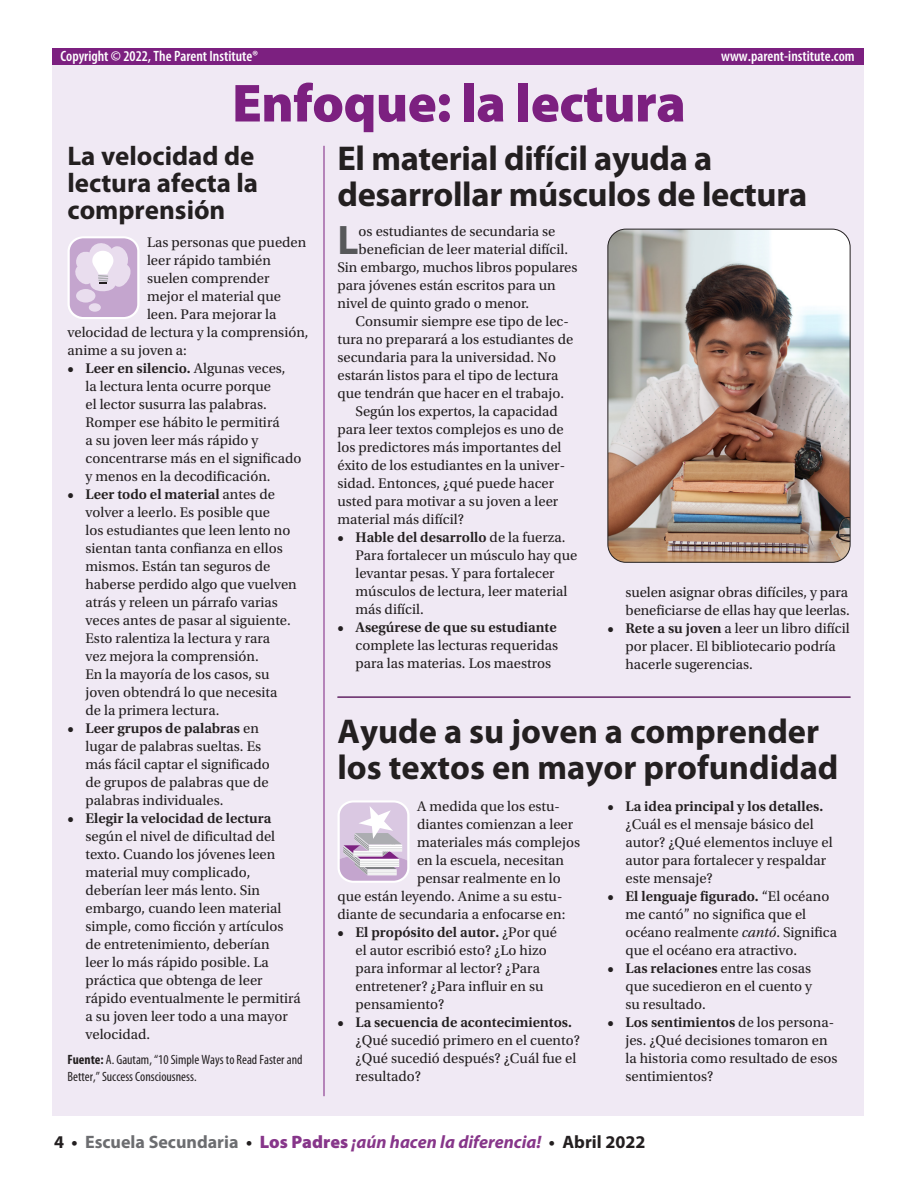
<style>
.page{position:relative;width:918px;height:1188px;background:#fff}
.page>*{position:absolute;margin:0;border:0;box-sizing:border-box;transform-origin:0 0}
.t1{font:900 54px "Myriad Pro";letter-spacing:-.01em;color:#7c2080}
.t2{font:700 41.4px "Myriad Pro";color:#57585a}
.t3{font:700 34.5px/36px "Myriad Pro";letter-spacing:-.01em;color:#231f20}
.t4{font:700 27px/27px "Myriad Pro";color:#231f20}
.t5{font:italic 700 18px "Myriad Pro";color:#87368a}
.t6{font:600 condensed 15px "Myriad Pro";color:#fff}
.t7{font:14.7px/18px "Utopia Std";color:#231f20}
.t8{font:600 14.7px "Utopia Std";color:#231f20}
.t9{font:condensed 13.5px/16.5px "Myriad Pro";color:#231f20}
.s1{font-weight:600}
.s2{font-weight:700}
.s3{font-style:italic}
.s4{font-style:normal;color:#231f20}
.s5{font-style:normal;color:#6c6d70}
.s6{font-weight:900;font-style:normal}
</style>
<div class="page">
<div style="left:53px;top:64px;width:811px;height:1052px;background:#f0e9f4"></div>
<hr style="left:338px;top:697px;width:512px;height:1px;background:#7c2080">
<hr style="left:324px;top:146px;width:1px;height:950px;background:#7c2080">
<svg style="left:68px;top:236px;width:72px;height:83px"></svg>
<svg style="left:338px;top:800px;width:72px;height:83px"></svg>
<div style="left:53px;top:49px;width:811px;height:16px;background:#7c2080"></div>
<img style="left:608px;top:229px;width:242px;height:333px">
<div style="left:608px;top:229px;width:242px;height:334px;border:1px solid #231f20;border-radius:18px"></div>
<p class="t6" style="left:60px;top:46px;width:199px">Copyright © 2022, The Parent Institute®</p>
<p class="t6" style="left:721px;top:46px;width:135px">www.parent-institute.com</p>
<h1 class="t1" style="left:232px;top:67px;width:455px">Enfoque: la lectura</h1>
<h3 class="t4" style="left:68px;top:141px;width:192px">La velocidad de lectura afecta la comprensión</h3>
<h3 class="t3" style="left:338px;top:139px;width:471px">El material difícil ayuda a desarrollar músculos de lectura</h3>
<p class="t7" style="left:147px;top:233px;width:161px">Las personas que pueden</p>
<p class="t7" style="left:147px;top:251px;width:126px">leer rápido también</p>
<p class="t7" style="left:147px;top:269px;width:124px">suelen comprender</p>
<p class="t7" style="left:147px;top:287px;width:136px">mejor el material que</p>
<p class="t7" style="left:147px;top:305px;width:131px">leen. Para mejorar la</p>
<p class="t7" style="left:68px;top:323px;width:243px">velocidad de lectura y la comprensión,</p>
<p class="t7" style="left:68px;top:341px;width:121px">anime a su joven a:</p>
<p class="t7" style="left:86px;top:359px;width:217px;text-indent:-18px"><span class="s1">• Leer en silencio.</span> Algunas veces,<br>la lectura lenta ocurre porque<br>el lector susurra las palabras.<br>Romper ese hábito le permitirá<br>a su joven leer más rápido y concentrarse más en el significado y menos en la decodificación.</p>
<p class="t7" style="left:86px;top:485px;width:213px;text-indent:-18px"><span class="s1">• Leer todo el material</span> antes de volver a leerlo. Es posible que<br>los estudiantes que leen lento no sientan tanta confianza en ellos mismos. Están tan seguros de haberse perdido algo que vuelven atrás y releen un párrafo varias veces antes de pasar al siguiente.<br>Esto ralentiza la lectura y rara<br>vez mejora la comprensión.<br>En la mayoría de los casos, su joven obtendrá lo que necesita<br>de la primera lectura.</p>
<p class="t7" style="left:86px;top:719px;width:186px;text-indent:-18px"><span class="s1">• Leer grupos de palabras</span> en lugar de palabras sueltas. Es más fácil captar el significado de grupos de palabras que de palabras individuales.</p>
<p class="t8" style="left:68px;top:810px;width:205px">• Elegir la velocidad de lectura</p>
<p class="t7" style="left:86px;top:827px;width:217px">según el nivel de dificultad del texto. Cuando los jóvenes leen material muy complicado, deberían leer más lento. Sin embargo, cuando leen material simple, como ficción y artículos de entretenimiento, deberían<br>leer lo más rápido posible. La práctica que obtenga de leer rápido eventualmente le permitirá a su joven leer todo a una mayor velocidad.</p>
<p class="t9" style="left:68px;top:1052px;width:237px"><span class="s2">Fuente:</span> A. Gautam, “10 Simple Ways to Read Faster and<br>Better,” Success Consciousness.</p>
<h2 class="t2" style="left:338px;top:214px;width:23px">L</h2>
<p class="t7" style="left:359px;top:223px;width:198px">os estudiantes de secundaria se</p>
<p class="t7" style="left:359px;top:241px;width:211px">benefician de leer material difícil.</p>
<p class="t7" style="left:338px;top:259px;width:242px">Sin embargo, muchos libros populares</p>
<p class="t7" style="left:338px;top:277px;width:220px">para jóvenes están escritos para un</p>
<p class="t7" style="left:338px;top:295px;width:193px">nivel de quinto grado o menor.</p>
<p class="t7" style="left:355px;top:313px;width:215px">Consumir siempre ese tipo de lec-</p>
<p class="t7" style="left:338px;top:331px;width:237px">tura no preparará a los estudiantes de</p>
<p class="t7" style="left:338px;top:349px;width:220px">secundaria para la universidad. No</p>
<p class="t7" style="left:338px;top:367px;width:223px">estarán listos para el tipo de lectura</p>
<p class="t7" style="left:338px;top:385px;width:228px">que tendrán que hacer en el trabajo.</p>
<p class="t7" style="left:355px;top:403px;width:204px">Según los expertos, la capacidad</p>
<p class="t7" style="left:338px;top:421px;width:228px">para leer textos complejos es uno de</p>
<p class="t7" style="left:338px;top:439px;width:225px">los predictores más importantes del</p>
<p class="t7" style="left:338px;top:457px;width:229px">éxito de los estudiantes en la univer-</p>
<p class="t7" style="left:338px;top:475px;width:218px">sidad. Entonces, ¿qué puede hacer</p>
<p class="t7" style="left:338px;top:493px;width:222px">usted para motivar a su joven a leer</p>
<p class="t7" style="left:338px;top:511px;width:128px">material más difícil?</p>
<p class="t7" style="left:356px;top:529px;width:223px;text-indent:-18px"><span class="s1">• Hable del desarrollo</span> de la fuerza.<br>Para fortalecer un músculo hay que levantar pesas. Y para fortalecer músculos de lectura, leer material más difícil.</p>
<p class="t8" style="left:338px;top:619px;width:221px">• Asegúrese de que su estudiante</p>
<p class="t7" style="left:356px;top:637px;width:204px">complete las lecturas requeridas para las materias. Los maestros</p>
<p class="t7" style="left:625px;top:583px;width:226px">suelen asignar obras difíciles, y para beneficiarse de ellas hay que leerlas.</p>
<p class="t7" style="left:626px;top:619px;width:226px;text-indent:-18px"><span class="s1">• Rete a su joven</span> a leer un libro difícil por placer. El bibliotecario podría hacerle sugerencias.</p>
<h3 class="t3" style="left:338px;top:712px;width:503px">Ayude a su joven a comprender los textos en mayor profundidad</h3>
<p class="t7" style="left:417px;top:797px;width:144px">A medida que los estu-</p>
<p class="t7" style="left:417px;top:815px;width:158px">diantes comienzan a leer</p>
<p class="t7" style="left:417px;top:833px;width:165px">materiales más complejos</p>
<p class="t7" style="left:417px;top:851px;width:149px">en la escuela, necesitan</p>
<p class="t7" style="left:417px;top:869px;width:145px">pensar realmente en lo</p>
<p class="t7" style="left:338px;top:887px;width:226px">que están leyendo. Anime a su estu-</p>
<p class="t7" style="left:338px;top:905px;width:229px">diante de secundaria a enfocarse en:</p>
<p class="t7" style="left:356px;top:923px;width:203px;text-indent:-18px"><span class="s1">• El propósito del autor.</span> ¿Por qué el autor escribió esto? ¿Lo hizo para informar al lector? ¿Para entretener? ¿Para influir en su pensamiento?</p>
<p class="t8" style="left:338px;top:1014px;width:236px">• La secuencia de acontecimientos.</p>
<p class="t7" style="left:356px;top:1031px;width:226px">¿Qué sucedió primero en el cuento? ¿Qué sucedió después? ¿Cuál fue el resultado?</p>
<p class="t8" style="left:608px;top:798px;width:217px">• La idea principal y los detalles.</p>
<p class="t7" style="left:626px;top:815px;width:209px">¿Cuál es el mensaje básico del autor? ¿Qué elementos incluye el autor para fortalecer y respaldar este mensaje?</p>
<p class="t7" style="left:626px;top:887px;width:213px;text-indent:-18px"><span class="s1">• El lenguaje figurado.</span> “El océano me cantó” no significa que el océano realmente <span class="s3">cantó</span>. Significa que el océano era atractivo.</p>
<p class="t7" style="left:626px;top:959px;width:188px;text-align:justify;text-indent:-18px"><span class="s1">• Las relaciones</span> entre las cosas que sucedieron en el cuento y su resultado.</p>
<p class="t7" style="left:625px;top:1013px;width:213px;text-indent:-18px"><span class="s1">• Los sentimientos</span> de los persona&shy;jes. ¿Qué decisiones tomaron en la historia como resultado de esos sentimientos?</p>
<p class="t5" style="left:54px;top:1130px;width:593px"><span class="s4">4 •</span> <span class="s5">Escuela Secundaria</span> <span class="s4">•</span> <span class="s6">Los Padres</span> ¡aún hacen la diferencia! <span class="s4">• Abril 2022</span></p>
</div>
